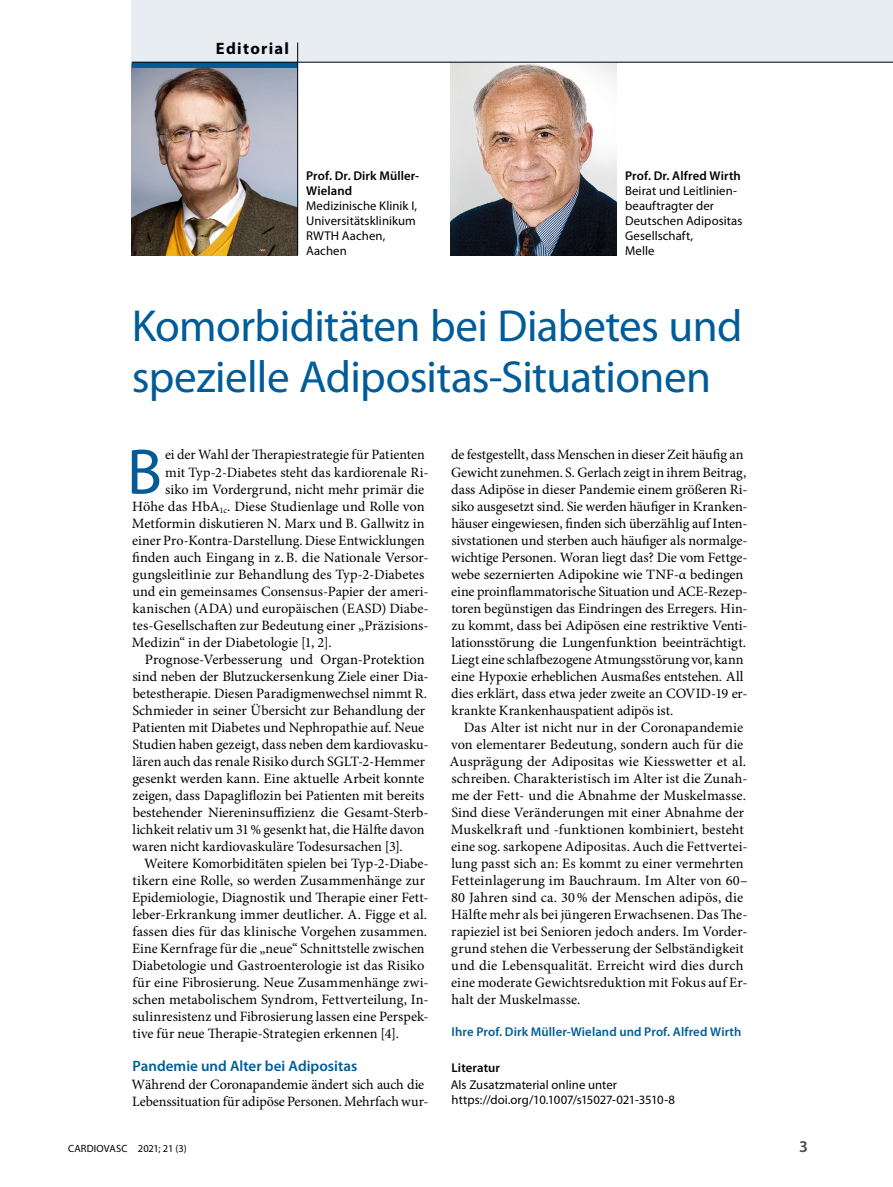
<style>
.page{position:relative;width:893px;height:1187px;background:#fff}
.page>*{position:absolute;margin:0;border:0;box-sizing:border-box;transform-origin:0 0}
.Para_Initial_1{font:64.65px "Myriad Pro";color:#005c98}
.Title_1{font:45px/51px "Myriad Pro";letter-spacing:-.015em;color:#005c98}
.t1{font:700 16.5px "Myriad Pro";letter-spacing:.08em;color:#000}
.t2{font:600 16.5px "Myriad Pro";color:#4d4c47}
.SectionHeading_1{font:600 15px "Myriad Pro";color:#005c98}
.Para_Indent{font:14.25px/17px "Minion Pro";color:#000}
.Para_x{font:14.25px/17px "Minion Pro";letter-spacing:-.01em;color:#000}
.Para_Initial_1-2{font:14.25px "Minion Pro";color:#000}
.Image_Caption_Editor{font:12.75px/15px "Myriad Pro";letter-spacing:.005em;color:#000}
.NoXML_Bibliography_A{font:12.75px/15px "Myriad Pro";color:#000}
.Author_PrimaryColor{font:600 12.75px "Myriad Pro";letter-spacing:.01em;color:#005c98}
.NoXML_Bibliography_T{font:600 12.75px "Myriad Pro";letter-spacing:.005em;color:#000}
.t3{font:10.5px "Myriad Pro";letter-spacing:.01em;color:#000}
.s1{font-weight:600}
</style>
<div class="page">
<div style="left:132px;top:0;width:761px;height:62px;background:#e7edf0"></div>
<img style="left:132px;top:67px;width:165px;height:188px">
<img style="left:451px;top:63px;width:166px;height:192px">
<div style="left:132px;top:62px;width:166px;height:5px;background:#005c98"></div>
<hr style="left:132px;top:62px;width:166px;height:1px;background:#000">
<hr style="left:298px;top:62px;width:595px;height:1px;background:#000">
<svg style="left:297px;top:43px;width:1px;height:24px"></svg>
<hr style="left:297px;top:67px;width:1px;height:188px;background:#000">
<p class="t1" style="left:216px;top:37px;width:75px">Editorial</p>
<p class="Image_Caption_Editor" style="left:306px;top:168px;width:114px"><span class="s1">Prof. Dr. Dirk Müller-<br>Wieland<br></span>Medizinische Klinik I,<br>Universitätsklinikum<br>RWTH Aachen,<br>Aachen</p>
<p class="Image_Caption_Editor" style="left:625px;top:168px;width:119px"><span class="s1">Prof. Dr. Alfred Wirth<br></span>Beirat und Leitlinien&shy;beauftragter der<br>Deutschen Adipositas<br>Gesellschaft,<br>Melle</p>
<p class="Title_1" style="left:132px;top:299px;width:612px">Komorbiditäten bei Diabetes und spezielle Adipositas-Situationen</p>
<p class="Para_Initial_1" style="left:127px;top:432px;width:37px">B</p>
<p class="Para_Initial_1-2" style="left:165px;top:445px;width:261px">ei der Wahl der Therapiestrategie für Patienten</p>
<p class="Para_Initial_1-2" style="left:165px;top:462px;width:265px">mit Typ-2-Diabetes steht das kardiorenale Ri-</p>
<p class="Para_Initial_1-2" style="left:165px;top:479px;width:261px">siko im Vordergrund, nicht mehr primär die</p>
<p class="Para_Initial_1-2" style="left:132px;top:496px;width:294px">Höhe das HbA<sub>1c</sub>. Diese Studienlage und Rolle von</p>
<p class="Para_Initial_1-2" style="left:132px;top:513px;width:294px">Metformin diskutieren N. Marx und B. Gallwitz in</p>
<p class="Para_Initial_1-2" style="left:132px;top:530px;width:294px">einer Pro-Kontra-Darstellung. Diese Entwicklungen</p>
<p class="Para_Initial_1-2" style="left:132px;top:547px;width:298px">finden auch Eingang in z.B. die Nationale Versor-</p>
<p class="Para_Initial_1-2" style="left:132px;top:564px;width:294px">gungsleitlinie zur Behandlung des Typ-2-Diabetes</p>
<p class="Para_Initial_1-2" style="left:132px;top:581px;width:298px">und ein gemeinsames Consensus-Papier der ameri-</p>
<p class="Para_Initial_1-2" style="left:133px;top:598px;width:297px">kanischen (ADA) und europäischen (EASD) Diabe-</p>
<p class="Para_Initial_1-2" style="left:133px;top:615px;width:298px">tes-Gesellschaften zur Bedeutung einer „Präzisions-</p>
<p class="Para_Initial_1-2" style="left:132px;top:632px;width:201px">Medizin“ in der Diabetologie [1, 2].</p>
<p class="Para_Indent" style="left:132px;top:650px;width:298px;text-indent:13px">Prognose-Verbesserung und Organ-Protektion sind neben der Blutzuckersenkung Ziele einer Dia&shy;betestherapie. Diesen Paradigmenwechsel nimmt R.<br>Schmieder in seiner Übersicht zur Behandlung der Patienten mit Diabetes und Nephropathie auf. Neue Studien haben gezeigt, dass neben dem kardiovasku&shy;lären auch das renale Risiko durch SGLT-2-Hemmer gesenkt werden kann. Eine aktuelle Arbeit konnte zeigen, dass Dapagliflozin bei Patienten mit bereits bestehender Niereninsuffizienz die Gesamt-Sterb&shy;lichkeit relativ um 31% gesenkt hat, die Hälfte davon waren nicht kardiovaskuläre Todesursachen [3].</p>
<p class="Para_Indent" style="left:132px;top:854px;width:298px;text-indent:12px">Weitere Komorbiditäten spielen bei Typ-2-Diabe&shy;tikern eine Rolle, so werden Zusammenhänge zur Epidemiologie, Diagnostik und Therapie einer Fett&shy;leber-Erkrankung immer deutlicher. A. Figge et al. fassen dies für das klinische Vorgehen zusammen.<br>Eine Kernfrage für die „neue“ Schnittstelle zwischen Diabetologie und Gastroenterologie ist das Risiko für eine Fibrosierung. Neue Zusammenhänge zwi&shy;schen metabolischem Syndrom, Fettverteilung, In&shy;sulinresistenz und Fibrosierung lassen eine Perspek&shy;tive für neue Therapie-Strategien erkennen [4].</p>
<p class="SectionHeading_1" style="left:133px;top:1055px;width:226px">Pandemie und Alter bei Adipositas</p>
<p class="Para_x" style="left:131px;top:1076px;width:299px">Während der Coronapandemie ändert sich auch die<br>Lebenssituation für adipöse Personen. Mehrfach wur-</p>
<p class="Para_x" style="left:451px;top:446px;width:298px">de festgestellt, dass Menschen in dieser Zeit häufig an Gewicht zunehmen. S. Gerlach zeigt in ihrem Beitrag, dass Adipöse in dieser Pandemie einem größeren Ri&shy;siko ausgesetzt sind. Sie werden häufiger in Kranken&shy;häuser eingewiesen, finden sich überzählig auf Inten&shy;sivstationen und sterben auch häufiger als normalge&shy;wichtige Personen. Woran liegt das? Die vom Fettge&shy;webe sezernierten Adipokine wie TNF-α bedingen eine proinflammatorische Situation und ACE-Rezep&shy;toren begünstigen das Eindringen des Erregers. Hin&shy;zu kommt, dass bei Adipösen eine restriktive Venti&shy;lationsstörung die Lungenfunktion beeinträchtigt.<br>Liegt eine schlafbezogene Atmungsstörung vor, kann eine Hypoxie erheblichen Ausmaßes entstehen. All dies erklärt, dass etwa jeder zweite an COVID-19 er&shy;krankte Krankenhauspatient adipös ist.</p>
<p class="Para_Indent" style="left:450px;top:718px;width:300px;text-indent:14px">Das Alter ist nicht nur in der Coronapandemie von elementarer Bedeutung, sondern auch für die Ausprägung der Adipositas wie Kiesswetter et al. schreiben. Charakteristisch im Alter ist die Zunah&shy;me der Fett- und die Abnahme der Muskelmasse.<br>Sind diese Veränderungen mit einer Abnahme der Muskelkraft und -funktionen kombiniert, besteht eine sog. sarkopene Adipositas. Auch die Fettvertei&shy;lung passt sich an: Es kommt zu einer vermehrten Fetteinlagerung im Bauchraum. Im Alter von 60– 80 Jahren sind ca. 30% der Menschen adipös, die Hälfte mehr als bei jüngeren Erwachsenen. Das The&shy;rapieziel ist bei Senioren jedoch anders. Im Vorder&shy;grund stehen die Verbesserung der Selbständigkeit und die Lebensqualität. Erreicht wird dies durch eine moderate Gewichtsreduktion mit Fokus auf Er&shy;halt der Muskelmasse.</p>
<p class="Author_PrimaryColor" style="left:452px;top:1023px;width:291px">Ihre Prof. Dirk Müller-Wieland und Prof. Alfred Wirth</p>
<p class="NoXML_Bibliography_T" style="left:452px;top:1059px;width:50px">Literatur</p>
<p class="NoXML_Bibliography_A" style="left:451px;top:1077px;width:226px">Als Zusatzmaterial online unter https://doi.org/10.1007/s15027-021-3510-8</p>
<p class="t3" style="left:68px;top:1141px;width:120px">CARDIOVASC 2021; 21 (3)</p>
<p class="t2" style="left:799px;top:1135px;width:10px">3</p>
</div>
